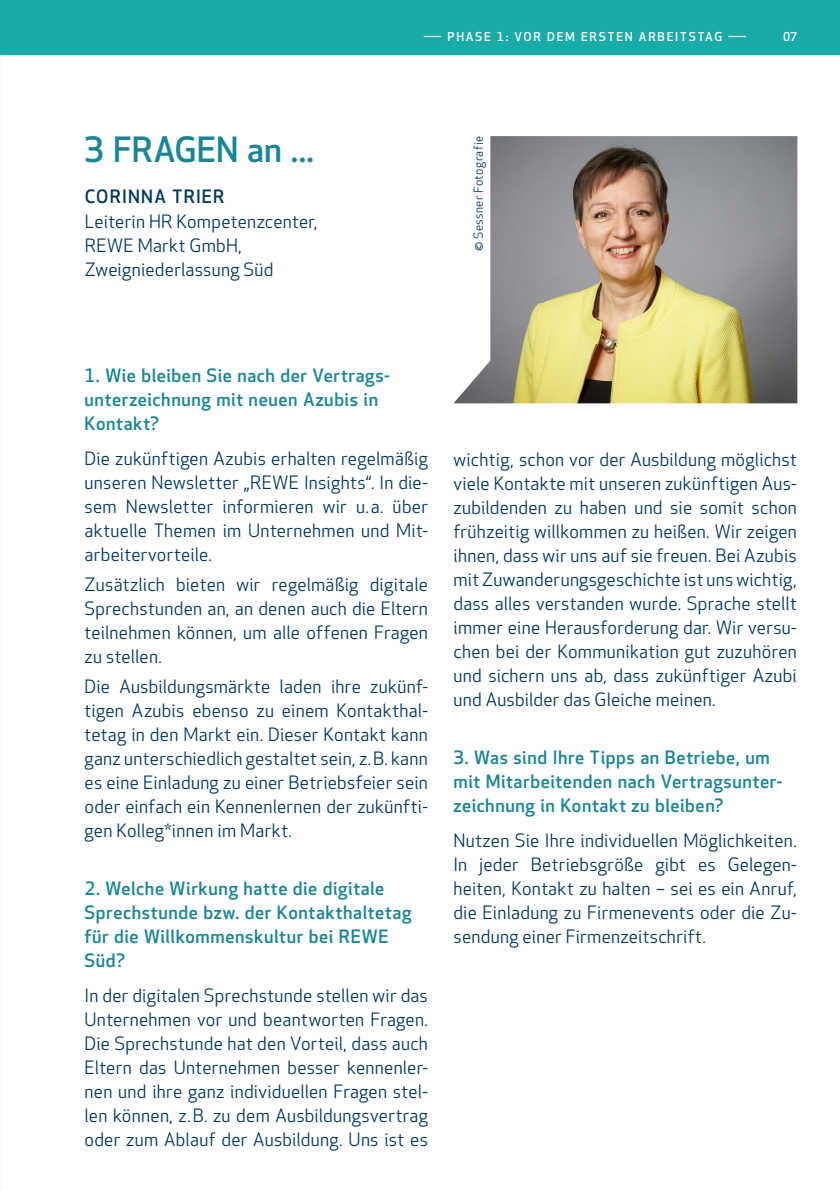
<style>
.page{position:relative;width:840px;height:1191px;background:#fff}
.page>*{position:absolute;margin:0;border:0;box-sizing:border-box;transform-origin:0 0}
.H3_Headline_17pt{font:500 34px "Apex New";color:#1a8695}
.p_Fließtext_9_12pt{font:18px/24px "Apex New";letter-spacing:.015em;color:#00395c;text-align:justify}
.H4_Interviewfragen{font:500 18px/24px "Apex New";letter-spacing:.035em;color:#1a8695}
.t1{font:500 12px "Apex New";letter-spacing:.15em;color:#fff}
.Bildnachweis_6pt{font:12px "Apex New";letter-spacing:.03em;color:#00395c}
.s1{font-weight:500}
</style>
<div class="page">
<div style="left:0;top:0;width:839px;height:54px;background:#18aba8"></div>
<img style="left:454px;top:136px;width:342px;height:267px">
<h3 class="H3_Headline_17pt" style="left:84px;top:130px;width:231px">3 FRAGEN an ...</h3>
<p class="p_Fließtext_9_12pt" style="left:85px;top:186px;width:234px;text-align:left"><span class="s1">CORINNA TRIER<br></span>Leiterin HR Kompetenzcenter,<br>REWE Markt GmbH,<br>Zweigniederlassung Süd</p>
<p class="t1" style="left:423px;top:30px;width:324px">― PHASE 1: VOR DEM ERSTEN ARBEITSTAG ―</p>
<p class="t1" style="left:782px;top:30px;width:16px">07</p>
<p class="Bildnachweis_6pt" style="left:471px;top:250px;width:116px;rotate:-90deg">© Sessner Fotografie</p>
<h4 class="H4_Interviewfragen" style="left:84px;top:364px;width:307px">1. Wie bleiben Sie nach der Vertrags&shy;unterzeichnung mit neuen Azubis in<br>Kontakt?</h4>
<p class="p_Fließtext_9_12pt" style="left:84px;top:447px;width:344px">Die zukünftigen Azubis erhalten regelmäßig unseren Newsletter „REWE Insights“. In die&shy;sem Newsletter informieren wir u. a. über aktuelle Themen im Unternehmen und Mit&shy;arbeitervorteile.</p>
<p class="p_Fließtext_9_12pt" style="left:84px;top:573px;width:345px">Zusätzlich bieten wir regelmäßig digitale Sprechstunden an, an denen auch die Eltern teilnehmen können, um alle offenen Fragen zu stellen.</p>
<p class="p_Fließtext_9_12pt" style="left:84px;top:675px;width:345px">Die Ausbildungsmärkte laden ihre zukünf&shy;tigen Azubis ebenso zu einem Kontakthal&shy;tetag in den Markt ein. Dieser Kontakt kann ganz unterschiedlich gestaltet sein, z. B. kann es eine Einladung zu einer Betriebsfeier sein oder einfach ein Kennenlernen der zukünfti&shy;gen Kolleg*innen im Markt.</p>
<h4 class="H4_Interviewfragen" style="left:84px;top:877px;width:328px">2. Welche Wirkung hatte die digitale<br>Sprechstunde bzw. der Kontakthaltetag für die Willkommenskultur bei REWE<br>Süd?</h4>
<p class="p_Fließtext_9_12pt" style="left:84px;top:984px;width:345px">In der digitalen Sprechstunde stellen wir das Unternehmen vor und beantworten Fragen.<br>Die Sprechstunde hat den Vorteil, dass auch Eltern das Unternehmen besser kennenler&shy;nen und ihre ganz individuellen Fragen stel&shy;len können, z. B. zu dem Ausbildungsvertrag oder zum Ablauf der Ausbildung. Uns ist es</p>
<p class="p_Fließtext_9_12pt" style="left:453px;top:448px;width:345px">wichtig, schon vor der Ausbildung möglichst viele Kontakte mit unseren zukünftigen Aus&shy;zubildenden zu haben und sie somit schon frühzeitig willkommen zu heißen. Wir zeigen ihnen, dass wir uns auf sie freuen. Bei Azubis mit Zuwanderungsgeschichte ist uns wichtig, dass alles verstanden wurde. Sprache stellt immer eine Herausforderung dar. Wir versu&shy;chen bei der Kommunikation gut zuzuhören und sichern uns ab, dass zukünftiger Azubi und Ausbilder das Gleiche meinen.</p>
<h4 class="H4_Interviewfragen" style="left:453px;top:746px;width:329px">3. Was sind Ihre Tipps an Betriebe, um mit Mitarbeitenden nach Vertragsunter&shy;zeichnung in Kontakt zu bleiben?</h4>
<p class="p_Fließtext_9_12pt" style="left:453px;top:829px;width:345px">Nutzen Sie Ihre individuellen Möglichkeiten.<br>In jeder Betriebsgröße gibt es Gelegen&shy;heiten, Kontakt zu halten – sei es ein Anruf, die Einladung zu Firmenevents oder die Zu&shy;sendung einer Firmenzeitschrift.</p>
</div>
